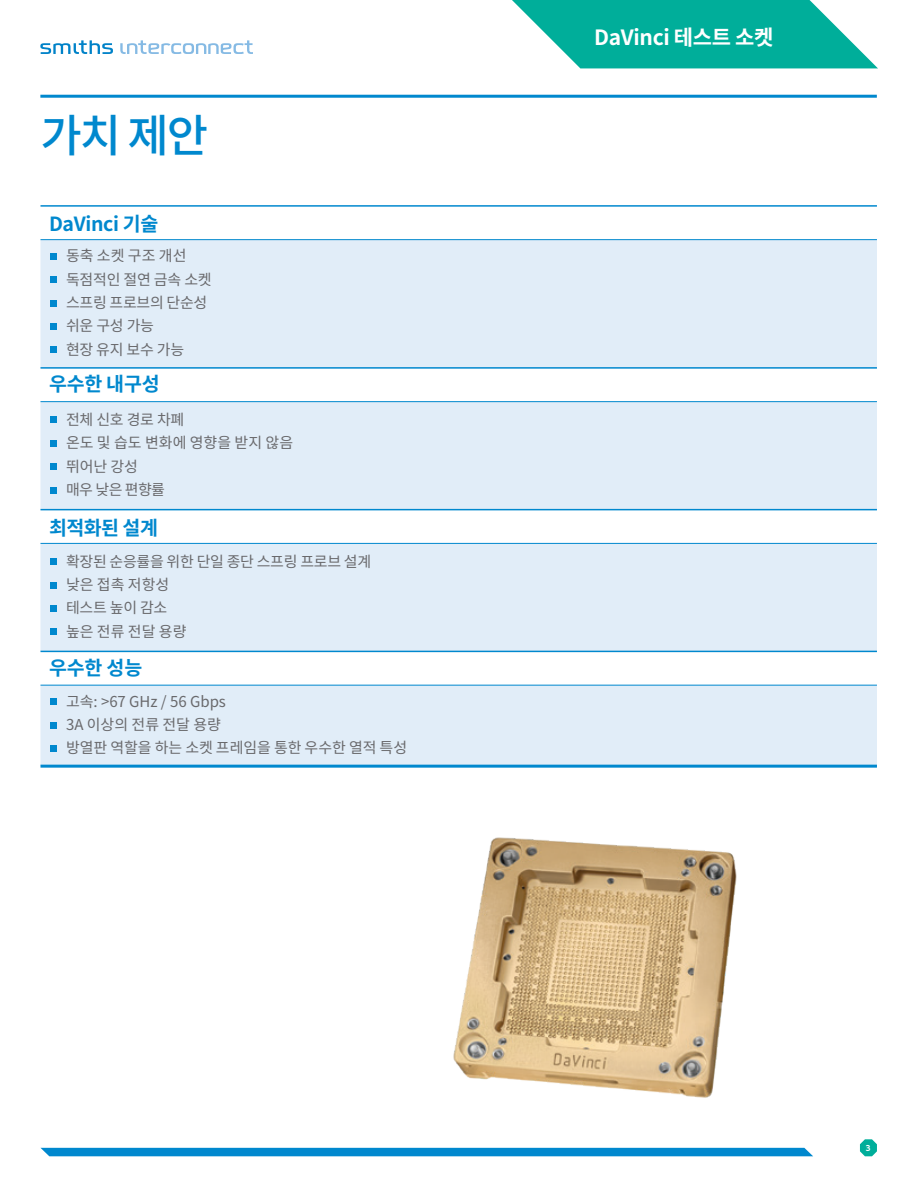
<style>
.page{position:relative;width:918px;height:1188px;background:#fff}
.page>*{position:absolute;margin:0;border:0;box-sizing:border-box;transform-origin:0 0}
.t1{font:500 45px "Source Han Sans SC";color:#0088ce}
.t2{font:700 21px "Source Han Sans SC";letter-spacing:-.015em;color:#fff}
.t3{font:700 19.5px "Source Han Sans SC";letter-spacing:-.02em;color:#0088ce}
.t4{font:15px/23.4px "Source Han Sans SC";letter-spacing:-.005em;color:#69696c}
.t5{font:700 9px "Maven Pro";color:#fff}
</style>
<div class="page">
<svg style="left:40px;top:40px;width:73px;height:14px"></svg>
<svg style="left:120px;top:40px;width:133px;height:14px"></svg>
<svg style="left:512px;top:0;width:366px;height:68px"></svg>
<svg style="left:860px;top:1139px;width:17px;height:17px"></svg>
<div style="left:40px;top:1148px;width:773px;height:8px;background:#0088ce"></div>
<hr style="left:40px;top:95px;width:837px;height:3px;background:#0088ce">
<svg style="left:40px;top:240px;width:837px;height:525px;fill:#e1edf8"></svg>
<hr style="left:40px;top:205px;width:837px;height:2px;background:#0088ce">
<hr style="left:40px;top:367px;width:837px;height:2px;background:#0088ce">
<hr style="left:40px;top:509px;width:837px;height:1px;background:#0088ce">
<hr style="left:40px;top:651px;width:837px;height:1px;background:#0088ce">
<hr style="left:40px;top:239px;width:837px;height:1px;background:#0088ce">
<hr style="left:40px;top:543px;width:837px;height:1px;background:#0088ce">
<hr style="left:40px;top:401px;width:837px;height:1px;background:#0088ce">
<hr style="left:40px;top:685px;width:837px;height:1px;background:#0088ce">
<hr style="left:40px;top:765px;width:837px;height:3px;background:#0088ce">
<div style="left:50px;top:253px;width:7px;height:7px;background:#0088ce"></div>
<div style="left:50px;top:276px;width:7px;height:7px;background:#0088ce"></div>
<div style="left:50px;top:300px;width:7px;height:7px;background:#0088ce"></div>
<div style="left:50px;top:323px;width:7px;height:7px;background:#0088ce"></div>
<div style="left:50px;top:346px;width:7px;height:7px;background:#0088ce"></div>
<div style="left:50px;top:416px;width:7px;height:7px;background:#0088ce"></div>
<div style="left:50px;top:440px;width:7px;height:7px;background:#0088ce"></div>
<div style="left:50px;top:463px;width:7px;height:7px;background:#0088ce"></div>
<div style="left:50px;top:487px;width:7px;height:7px;background:#0088ce"></div>
<div style="left:50px;top:558px;width:7px;height:7px;background:#0088ce"></div>
<div style="left:50px;top:582px;width:7px;height:7px;background:#0088ce"></div>
<div style="left:50px;top:605px;width:7px;height:7px;background:#0088ce"></div>
<div style="left:50px;top:628px;width:7px;height:7px;background:#0088ce"></div>
<div style="left:50px;top:698px;width:7px;height:7px;background:#0088ce"></div>
<div style="left:50px;top:722px;width:7px;height:6px;background:#0088ce"></div>
<div style="left:50px;top:745px;width:7px;height:7px;background:#0088ce"></div>
<img style="left:453px;top:837px;width:284px;height:261px">
<h1 class="t1" style="left:40px;top:110px;width:169px">가치 제안</h1>
<h3 class="t3" style="left:49px;top:213px;width:111px">DaVinci 기술</h3>
<p class="t4" style="left:66px;top:244px;width:147px">동축 소켓 구조 개선 독점적인 절연 금속 소켓 스프링 프로브의 단순성 쉬운 구성 가능<br>현장 유지 보수 가능</p>
<h3 class="t3" style="left:49px;top:373px;width:112px">우수한 내구성</h3>
<p class="t4" style="left:66px;top:408px;width:229px">전체 신호 경로 차폐<br>온도 및 습도 변화에 영향을 받지 않음 뛰어난 강성<br>매우 낮은 편향률</p>
<h3 class="t3" style="left:49px;top:516px;width:111px">최적화된 설계</h3>
<p class="t4" style="left:66px;top:550px;width:307px">확장된 순응률을 위한 단일 종단 스프링 프로브 설계 낮은 접촉 저항성<br>테스트 높이 감소<br>높은 전류 전달 용량</p>
<h3 class="t3" style="left:49px;top:656px;width:95px">우수한 성능</h3>
<p class="t4" style="left:66px;top:690px;width:343px">고속: &gt;67 GHz / 56 Gbps<br>3A 이상의 전류 전달 용량<br>방열판 역할을 하는 소켓 프레임을 통한 우수한 열적 특성</p>
<h2 class="t2" style="left:594px;top:26px;width:181px">DaVinci 테스트 소켓</h2>
<p class="t5" style="left:866px;top:1142px;width:7px">3</p>
</div>
